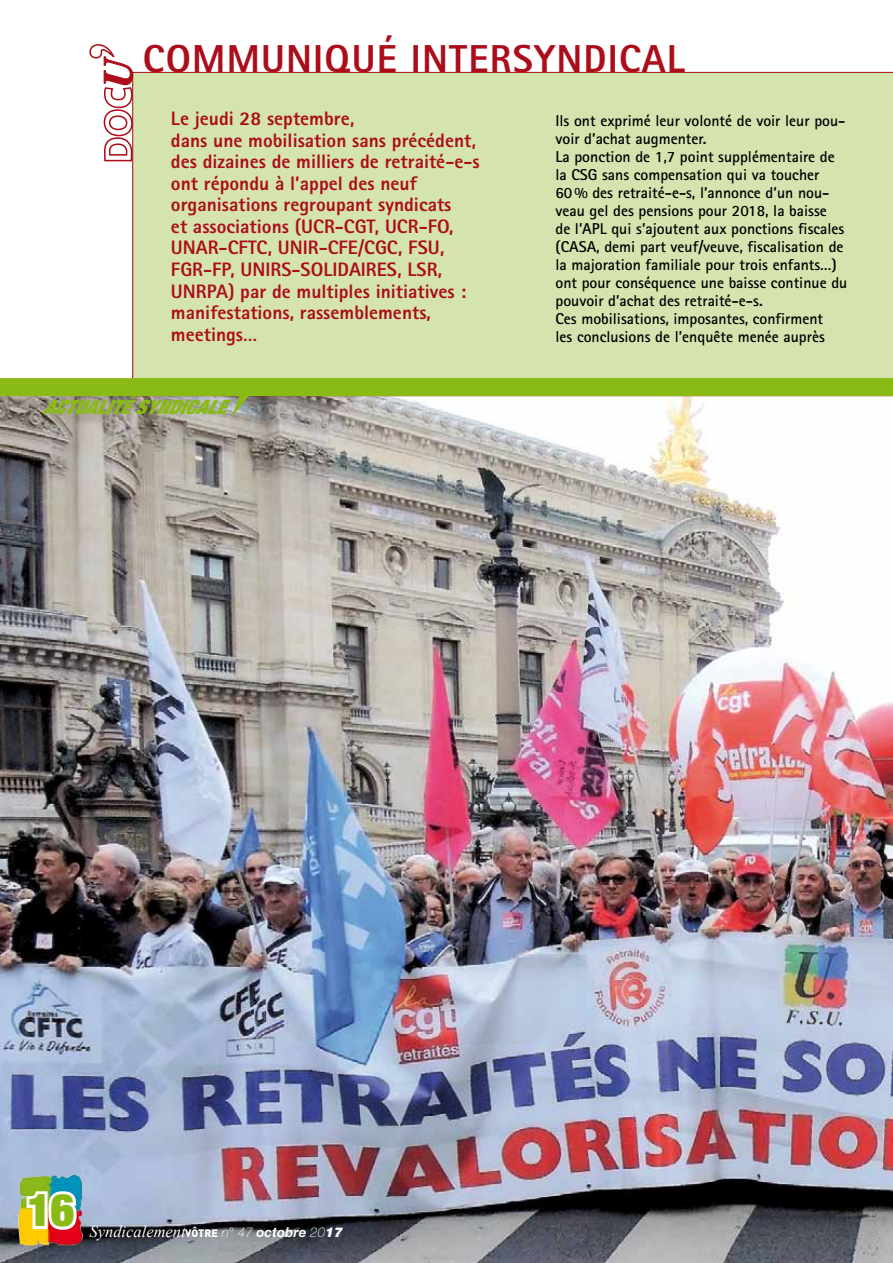
<style>
.page{position:relative;width:893px;height:1263px;background:#fff}
.page>*{position:absolute;margin:0;border:0;box-sizing:border-box;transform-origin:0 0}
.t1{font:900 condensed 45px "Helvetica Neue LT Std";color:#89ba16}
.t2{font:800 39px "Rotis Sans Serif Std";letter-spacing:.03em;color:#ab0e1a}
.t3{font:800 19.5px/21.6px "Rotis Sans Serif Std";color:#ab0e1a}
.t4{font:italic 900 condensed 19.5px "Helvetica Neue LT Std";color:#89ba16}
.t5{font:italic 16.5px "Times New Roman";color:#fff}
.t6{font:700 15.75px/18px "Rotis Sans Serif Std";color:#000}
.s1{font-family:"DIN";font-weight:900;font-style:normal;font-size:10.65px}
.s2{font-family:"Helvetica Neue LT Std";font-weight:100;font-size:13.5px}
.s3{font-family:"Helvetica Neue LT Std";font-weight:700;font-size:13.5px}
.s4{font-family:"Helvetica Neue LT Std";font-weight:900;font-size:13.5px}
</style>
<div class="page">
<img style="left:0;top:417px;width:893px;height:846px">
<div style="left:132px;top:72px;width:761px;height:306px;background:#d5e4af"></div>
<svg style="left:0;top:378px;width:893px;height:39px"></svg>
<svg style="left:89px;top:44px;width:45px;height:180px"></svg>
<img style="left:17px;top:1174px;width:66px;height:72px">
<svg style="left:24px;top:1188px;width:56px;height:45px"></svg>
<h2 class="t2" style="left:143px;top:34px;width:543px">COMMUNIQUÉ INTERSYNDICAL</h2>
<p class="t3" style="left:171px;top:108px;width:310px">Le jeudi 28 septembre,<br>dans une mobilisation sans précédent, des dizaines de milliers de retraité-e-s ont répondu à l’appel des neuf organisations regroupant syndicats<br>et associations (UCR-CGT, UCR-FO,<br>UNAR-CFTC, UNIR-CFE/CGC, FSU,<br>FGR-FP, UNIRS-SOLIDAIRES, LSR,<br>UNRPA) par de multiples initiatives : manifestations, rassemblements, meetings…</p>
<p class="t4" style="left:43px;top:395px;width:197px">ACTUALITÉSYNDICALE</p>
<p class="t6" style="left:555px;top:111px;width:293px">Ils ont exprimé leur volonté de voir leur pou&shy;voir d’achat augmenter.<br>La ponction de 1,7 point supplémentaire de la CSG sans compensation qui va toucher 60% des retraité-e-s, l’annonce d’un nou&shy;veau gel des pensions pour 2018, la baisse<br>de l’APL qui s’ajoutent aux ponctions fiscales (CASA, demi part veuf/veuve, fiscalisation de la majoration familiale pour trois enfants…) ont pour conséquence une baisse continue du pouvoir d’achat des retraité-e-s.<br>Ces mobilisations, imposantes, confirment<br>les conclusions de l’enquête menée auprès</p>
<h1 class="t1" style="left:27px;top:1181px;width:48px">16</h1>
<p class="t5" style="left:90px;top:1222px;width:255px">Syndicalement<span class="s1">VÔTRE</span> <span class="s2">n° 47</span> <span class="s3">octobre</span> <span class="s2">20</span><span class="s4">17</span></p>
</div>
